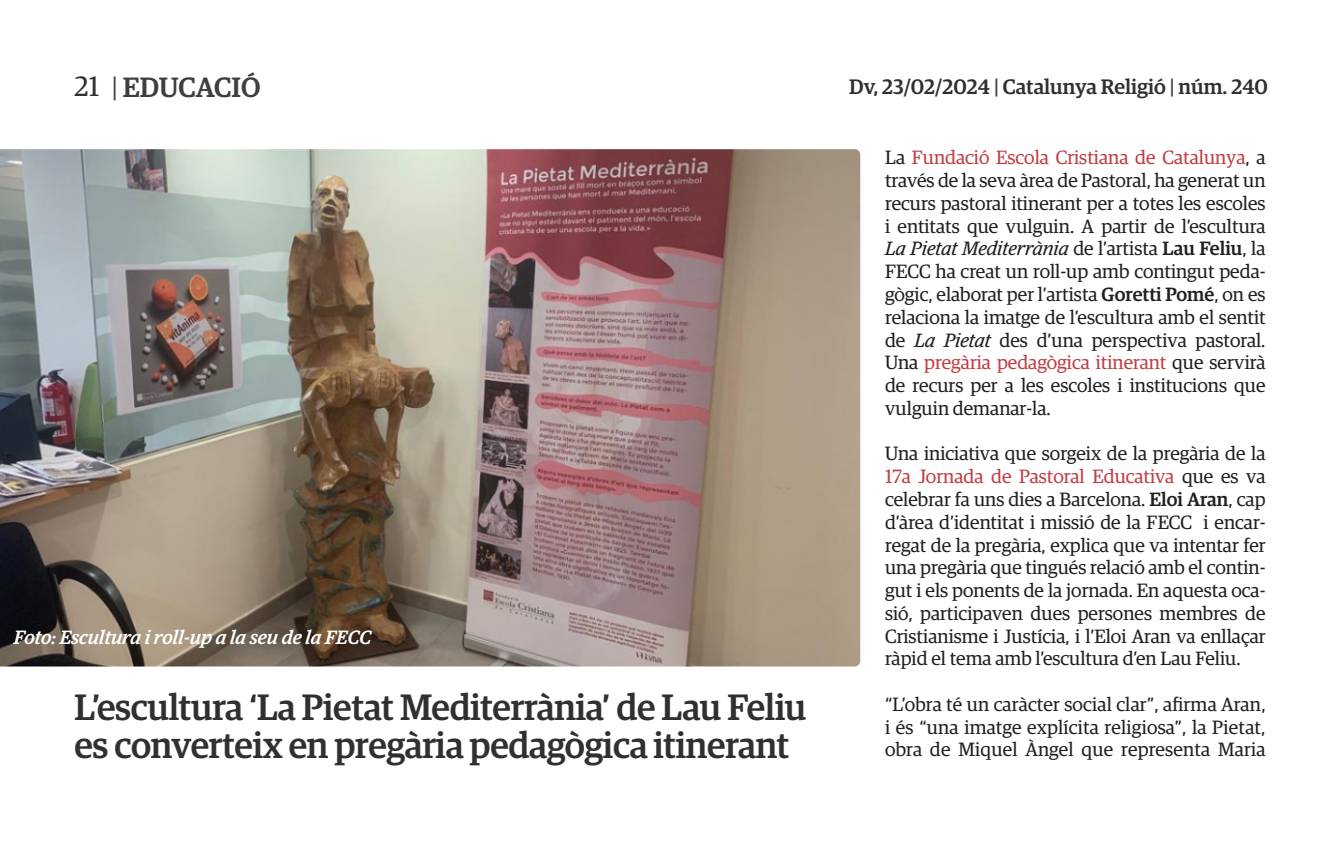
<style>
.page{position:relative;width:1340px;height:844px;background:#fff}
.page>*{position:absolute;margin:0;border:0;box-sizing:border-box;transform-origin:0 0}
.t1{font:500 36.75px "Guardian Egyp";letter-spacing:-.01em;color:#312f30}
.t2{font:500 28px "Guardian Egyp";color:#3e3e3f}
.t3{font:500 21px "Guardian Egyp";color:#312f30}
.t4{font:19.25px/22.8px "Guardian Egyp";color:#231f20;text-align:justify}
.t5{font:italic 500 19.25px "Guardian Egyp";color:#fff}
.s1{font-weight:400;color:#312f30}
.s2{font-weight:400}
.s3{color:#3e3e3f}
.s4{color:#c03e45}
.s5{font-style:italic}
.s6{font-weight:500}
</style>
<div class="page">
<img style="left:0;top:149px;width:860px;height:517px">
<h2 class="t2" style="left:74px;top:67px;width:187px"><span class="s1">21</span> <span class="s2">|</span> EDUCACIÓ</h2>
<p class="t3" style="left:849px;top:71px;width:420px">Dv, 23/02/2024 <span class="s3">|</span> Catalunya Religió <span class="s3">|</span> núm. 240</p>
<p class="t5" style="left:14px;top:623px;width:359px">Foto: Escultura i roll-up a la seu de la FECC</p>
<p class="t1" style="left:74px;top:680px;width:733px">L’escultura ‘La Pietat Mediterrània’ de Lau Feliu</p>
<p class="t1" style="left:74px;top:719px;width:716px">es converteix en pregària pedagògica itinerant</p>
<p class="t4" style="left:885px;top:145px;width:382px">La <span class="s4">Fundació Escola Cristiana de Catalunya</span>, a través de la seva àrea de Pastoral, ha generat un recurs pastoral itinerant per a totes les escoles i entitats que vulguin. A partir de l’escultura <span class="s5">La Pietat Mediterrània</span> de l’artista <span class="s6">Lau Feliu</span>, la FECC ha creat un roll-up amb contingut peda&shy;gògic, elaborat per l’artista <span class="s6">Goretti Pomé</span>, on es relaciona la imatge de l’escultura amb el sentit de <span class="s5">La Pietat</span> des d’una perspectiva pastoral.<br>Una <span class="s4">pregària pedagògica itinerant</span> que servirà de recurs per a les escoles i institucions que vulguin demanar-la.</p>
<p class="t4" style="left:885px;top:441px;width:382px">Una iniciativa que sorgeix de la pregària de la <span class="s4">17a Jornada de Pastoral Educativa</span> que es va celebrar fa uns dies a Barcelona. <span class="s6">Eloi Aran</span>, cap d’àrea d’identitat i missió de la FECC i encar&shy;regat de la pregària, explica que va intentar fer una pregària que tingués relació amb el contin&shy;gut i els ponents de la jornada. En aquesta oca&shy;sió, participaven dues persones membres de Cristianisme i Justícia, i l’Eloi Aran va enllaçar ràpid el tema amb l’escultura d’en Lau Feliu.</p>
<p class="t4" style="left:885px;top:691px;width:382px">“L’obra té un caràcter social clar”, afirma Aran, i és “una imatge explícita religiosa”, la Pietat, obra de Miquel Àngel que representa Maria</p>
</div>
